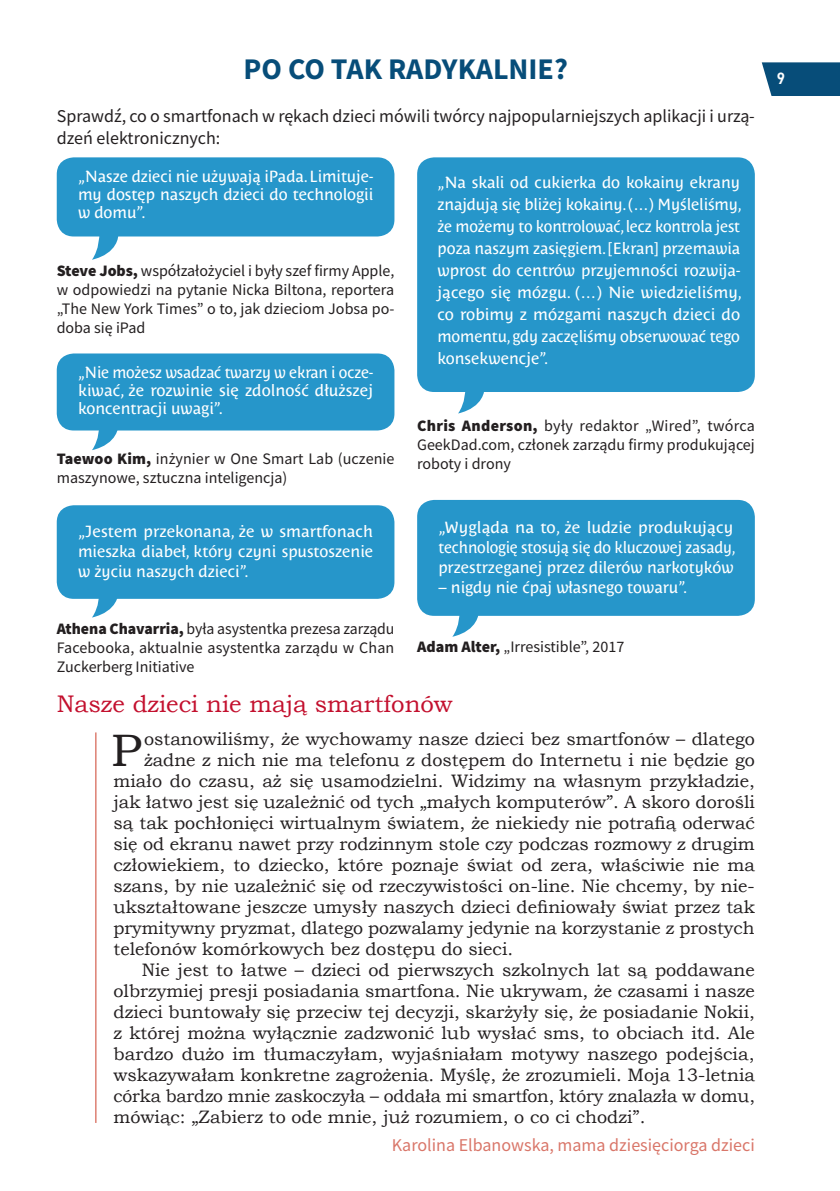
<style>
.page{position:relative;width:840px;height:1191px;background:#fff}
.page>*{position:absolute;margin:0;border:0;box-sizing:border-box;transform-origin:0 0}
.t1{font:45.4px "Bookman Old Style";color:#231f20;scale:1.08 1}
.t2{font:700 30px "Source Sans Pro";color:#074d79}
.t3{font:24px "Bookman Old Style";color:#c3102e}
.t4{font:18px "Bookman Old Style";color:#231f20}
.t5{font:18px/21.6px "Source Sans Pro";color:#231f20}
.t6{font:18px "Source Sans Pro";color:#d97669}
.t7{font:16px/22px "Costa Ptf";color:#fff;text-align:justify}
.t8{font:16px/19.2px "Source Sans Pro";color:#231f20;text-align:justify}
.t9{font:16px/18px "Costa Ptf";color:#fff;text-align:justify;scale:.96 1}
.t10{font:700 16px "DIN Pl";color:#fff;scale:.95 1}
.s1{font-weight:900}
</style>
<div class="page">
<svg style="left:761px;top:62px;width:78px;height:34px;background:#1b5b84"></svg>
<div style="left:57px;top:157px;width:337px;height:79px;background:#2696ca;border-radius:17px"></div>
<div style="left:417px;top:500px;width:337px;height:116px;background:#2696ca;border-radius:17px"></div>
<div style="left:417px;top:157px;width:337px;height:235px;background:#2696ca;border-radius:17px"></div>
<div style="left:57px;top:505px;width:337px;height:94px;background:#2696ca;border-radius:17px"></div>
<div style="left:57px;top:353px;width:337px;height:77px;background:#2696ca;border-radius:17px"></div>
<svg style="left:92px;top:236px;width:26px;height:24px"></svg>
<svg style="left:458px;top:392px;width:26px;height:21px"></svg>
<svg style="left:92px;top:598px;width:26px;height:19px"></svg>
<svg style="left:92px;top:430px;width:26px;height:20px"></svg>
<svg style="left:452px;top:615px;width:26px;height:22px"></svg>
<hr style="left:95px;top:732px;width:2px;height:391px;background:#df887c">
<h2 class="t2" style="left:243px;top:49px;width:326px">PO CO TAK RADYKALNIE?</h2>
<p class="t5" style="left:57px;top:106px;width:699px">Sprawdź, co o smartfonach w rękach dzieci mówili twórcy najpopularniejszych aplikacji i urzą&shy;dzeń elektronicznych:</p>
<p class="t7" style="left:78px;top:168px;width:296px;line-height:18px">„Nasze dzieci nie używają iPada. Limituje&shy;my dostęp naszych dzieci do technologii w domu”.</p>
<p class="t8" style="left:57px;top:261px;width:339px"><span class="s1">Steve Jobs,</span> współzałożyciel i były szef firmy Apple, w odpowiedzi na pytanie Nicka Biltona, reportera „The New York Times” o to, jak dzieciom Jobsa po&shy;doba się iPad</p>
<p class="t9" style="left:78px;top:364px;width:309px">„Nie możesz wsadzać twarzy w ekran i ocze&shy;kiwać, że rozwinie się zdolność dłuższej koncentracji uwagi”.</p>
<p class="t8" style="left:57px;top:449px;width:339px"><span class="s1">Taewoo Kim,</span> inżynier w One Smart Lab (uczenie maszynowe, sztuczna inteligencja)</p>
<p class="t7" style="left:78px;top:522px;width:296px;line-height:20px">„Jestem przekonana, że w smartfonach mieszka diabeł, który czyni spustoszenie w życiu naszych dzieci”.</p>
<p class="t8" style="left:57px;top:618px;width:339px"><span class="s1">Athena Chavarria,</span> była asystentka prezesa zarządu Facebooka, aktualnie asystentka zarządu w Chan Zuckerberg Initiative</p>
<p class="t7" style="left:437px;top:171px;width:306px;text-align:left">„Na skali od cukierka do kokainy ekrany znajdują się bliżej kokainy. (…) Myśleliśmy, że możemy to kontrolować, lecz kontrola jest poza naszym zasięgiem. [Ekran] przemawia wprost do centrów przyjemności rozwija&shy;jącego się mózgu. (…) Nie wiedzieliśmy, co robimy z mózgami naszych dzieci do momentu, gdy zaczęliśmy obserwować tego konsekwencje”.</p>
<p class="t8" style="left:417px;top:415px;width:339px"><span class="s1">Chris Anderson,</span> były redaktor „Wired”, twórca GeekDad.com, członek zarządu firmy produkującej roboty i drony</p>
<p class="t7" style="left:438px;top:517px;width:298px;line-height:20px;text-align:left">„Wygląda na to, że ludzie produkujący technologię stosują się do kluczowej zasady, przestrzeganej przez dilerów narkotyków</p>
<p class="t7" style="left:438px;top:576px;width:250px">– nigdy nie ćpaj własnego towaru”.</p>
<p class="t8" style="left:417px;top:637px;width:208px"><span class="s1">Adam Alter,</span> „Irresistible”, 2017</p>
<h3 class="t3" style="left:57px;top:688px;width:397px">Nasze dzieci nie mają smartfonów</h3>
<h1 class="t1" style="left:111px;top:720px;width:30px">P</h1>
<p class="t4" style="left:144px;top:726px;width:612px">ostanowiliśmy, że wychowamy nasze dzieci bez smartfonów – dlatego</p>
<p class="t4" style="left:144px;top:747px;width:612px">żadne z nich nie ma telefonu z dostępem do Internetu i nie będzie go</p>
<p class="t4" style="left:113px;top:768px;width:642px">miało do czasu, aż się usamodzielni. Widzimy na własnym przykładzie,</p>
<p class="t4" style="left:113px;top:789px;width:642px">jak łatwo jest się uzależnić od tych „małych komputerów”. A skoro dorośli</p>
<p class="t4" style="left:113px;top:810px;width:642px">są tak pochłonięci wirtualnym światem, że niekiedy nie potrafią oderwać</p>
<p class="t4" style="left:113px;top:831px;width:642px">się od ekranu nawet przy rodzinnym stole czy podczas rozmowy z drugim</p>
<p class="t4" style="left:113px;top:852px;width:642px">człowiekiem, to dziecko, które poznaje świat od zera, właściwie nie ma</p>
<p class="t4" style="left:113px;top:873px;width:642px">szans, by nie uzależnić się od rzeczywistości on-line. Nie chcemy, by nie-</p>
<p class="t4" style="left:113px;top:894px;width:642px">ukształtowane jeszcze umysły naszych dzieci definiowały świat przez tak</p>
<p class="t4" style="left:113px;top:915px;width:642px">prymitywny pryzmat, dlatego pozwalamy jedynie na korzystanie z prostych</p>
<p class="t4" style="left:113px;top:936px;width:401px">telefonów komórkowych bez dostępu do sieci.</p>
<p class="t4" style="left:142px;top:957px;width:614px">Nie jest to łatwe – dzieci od pierwszych szkolnych lat są poddawane</p>
<p class="t4" style="left:113px;top:978px;width:642px">olbrzymiej presji posiadania smartfona. Nie ukrywam, że czasami i nasze</p>
<p class="t4" style="left:113px;top:999px;width:642px">dzieci buntowały się przeciw tej decyzji, skarżyły się, że posiadanie Nokii,</p>
<p class="t4" style="left:113px;top:1020px;width:642px">z której można wyłącznie zadzwonić lub wysłać sms, to obciach itd. Ale</p>
<p class="t4" style="left:113px;top:1041px;width:642px">bardzo dużo im tłumaczyłam, wyjaśniałam motywy naszego podejścia,</p>
<p class="t4" style="left:113px;top:1062px;width:642px">wskazywałam konkretne zagrożenia. Myślę, że zrozumieli. Moja 13-letnia</p>
<p class="t4" style="left:113px;top:1083px;width:642px">córka bardzo mnie zaskoczyła – oddała mi smartfon, który znalazła w domu,</p>
<p class="t4" style="left:113px;top:1105px;width:533px">mówiąc: „Zabierz to ode mnie, już rozumiem, o co ci chodzi”.</p>
<p class="t6" style="left:391px;top:1133px;width:364px">Karolina Elbanowska, mama dziesięciorga dzieci</p>
<p class="t10" style="left:776px;top:68px;width:10px">9</p>
</div>
